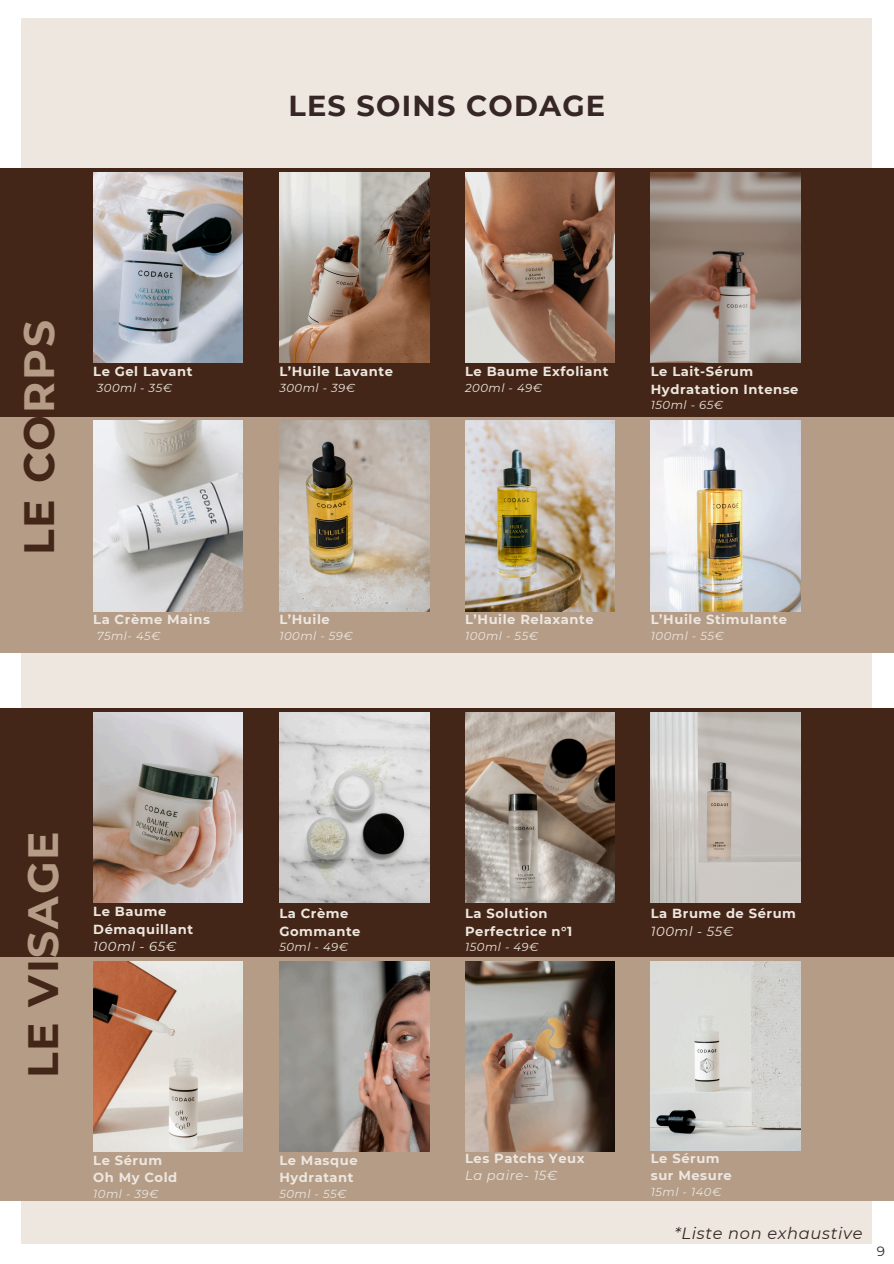
<style>
.page{position:relative;width:894px;height:1264px;background:#fff}
.page>*{position:absolute;margin:0;border:0;box-sizing:border-box;transform-origin:0 0}
.t1{font:700 42.3px "Montserrat";letter-spacing:.045em;color:#442618}
.t2{font:700 28.8px "Montserrat";letter-spacing:.045em;color:#362625}
.t3{font:italic 16.2px "Montserrat";letter-spacing:.045em;color:#362625}
.t4{font:13.5px "Montserrat";color:#362625}
.t5{font:700 13.05px/17.4px "Montserrat";letter-spacing:.045em;color:#ede7e0}
.t6{font:italic 11.55px "Montserrat";letter-spacing:.045em;color:#ede7e0}
.s1{color:#b49c87}
.s2{font-weight:400;font-style:italic}
</style>
<div class="page">
<div style="left:22px;top:19px;width:849px;height:1224px;background:#ede7e0"></div>
<div style="left:0;top:417px;width:893px;height:235px;background:#b49c87"></div>
<div style="left:0;top:168px;width:893px;height:249px;background:#442618"></div>
<img style="left:93px;top:172px;width:150px;height:190px">
<img style="left:279px;top:172px;width:150px;height:190px">
<img style="left:465px;top:172px;width:149px;height:190px">
<img style="left:650px;top:172px;width:150px;height:190px">
<img style="left:93px;top:421px;width:150px;height:190px">
<img style="left:279px;top:421px;width:150px;height:190px">
<img style="left:465px;top:421px;width:149px;height:190px">
<img style="left:650px;top:421px;width:150px;height:190px">
<div style="left:0;top:948px;width:893px;height:252px;background:#b49c87"></div>
<div style="left:0;top:708px;width:893px;height:249px;background:#442618"></div>
<img style="left:93px;top:712px;width:150px;height:190px">
<img style="left:279px;top:712px;width:150px;height:190px">
<img style="left:465px;top:712px;width:149px;height:190px">
<img style="left:650px;top:712px;width:150px;height:190px">
<img style="left:93px;top:961px;width:150px;height:190px">
<img style="left:279px;top:961px;width:150px;height:190px">
<img style="left:465px;top:961px;width:149px;height:190px">
<img style="left:650px;top:961px;width:150px;height:189px">
<p class="t2" style="left:288px;top:88px;width:318px">LES SOINS CODAGE</p>
<h3 class="t1" style="left:13px;top:555px;width:236px;rotate:-90deg">LE CO<span class="s1">RPS</span></h3>
<p class="t5" style="left:93px;top:363px;width:101px">Le Gel Lavant</p>
<p class="t6" style="left:97px;top:380px;width:77px">300ml - 35€</p>
<h4 class="t5" style="left:93px;top:611px;width:118px">La Crème Mains</h4>
<h4 class="t6" style="left:97px;top:628px;width:65px">75ml- 45€</h4>
<p class="t5" style="left:279px;top:363px;width:115px">L’Huile Lavante</p>
<p class="t6" style="left:279px;top:380px;width:77px">300ml - 39€</p>
<h4 class="t5" style="left:279px;top:611px;width:52px">L’Huile</h4>
<p class="t6" style="left:279px;top:628px;width:75px">100ml - 59€</p>
<h4 class="t5" style="left:465px;top:363px;width:145px">Le Baume Exfoliant</h4>
<h4 class="t6" style="left:465px;top:380px;width:78px">200ml - 49€</h4>
<h4 class="t5" style="left:650px;top:363px;width:149px">Le Lait-Sérum<br>Hydratation Intense</h4>
<h4 class="t6" style="left:650px;top:398px;width:74px">150ml - 65€</h4>
<p class="t5" style="left:465px;top:611px;width:130px">L’Huile Relaxante</p>
<p class="t6" style="left:465px;top:628px;width:74px">100ml - 55€</p>
<p class="t5" style="left:650px;top:611px;width:138px">L’Huile Stimulante</p>
<p class="t6" style="left:650px;top:628px;width:74px">100ml - 55€</p>
<p class="t1" style="left:17px;top:1078px;width:248px;rotate:-90deg">LE VI<span class="s1">SAGE</span></p>
<h4 class="t5" style="left:93px;top:903px;width:101px">Le Baume<br>Démaquillant<br><span class="s2">100ml - 65€</span></h4>
<h4 class="t5" style="left:93px;top:1151px;width:86px">Le Sérum<br>Oh My Cold</h4>
<h4 class="t6" style="left:93px;top:1186px;width:67px">10ml - 39€</h4>
<p class="t5" style="left:279px;top:904px;width:83px">La Crème<br>Gommante</p>
<p class="t6" style="left:279px;top:939px;width:70px">50ml - 49€</p>
<h4 class="t5" style="left:279px;top:1151px;width:80px">Le Masque<br>Hydratant</h4>
<h4 class="t6" style="left:279px;top:1186px;width:69px">50ml - 55€</h4>
<p class="t5" style="left:465px;top:904px;width:109px">La Solution<br>Perfectrice n°1</p>
<p class="t6" style="left:465px;top:940px;width:75px">150ml - 49€</p>
<h4 class="t5" style="left:650px;top:904px;width:147px">La Brume de Sérum<br><span class="s2">100ml - 55€</span></h4>
<h4 class="t5" style="left:465px;top:1149px;width:121px">Les Patchs Yeux<br><span class="s2">La paire- 15€</span></h4>
<p class="t5" style="left:650px;top:1149px;width:82px">Le Sérum sur Mesure</p>
<p class="t6" style="left:650px;top:1184px;width:72px">15ml - 140€</p>
<p class="t3" style="left:674px;top:1223px;width:189px">*Liste non exhaustive</p>
<p class="t4" style="left:876px;top:1243px;width:10px">9</p>
</div>
